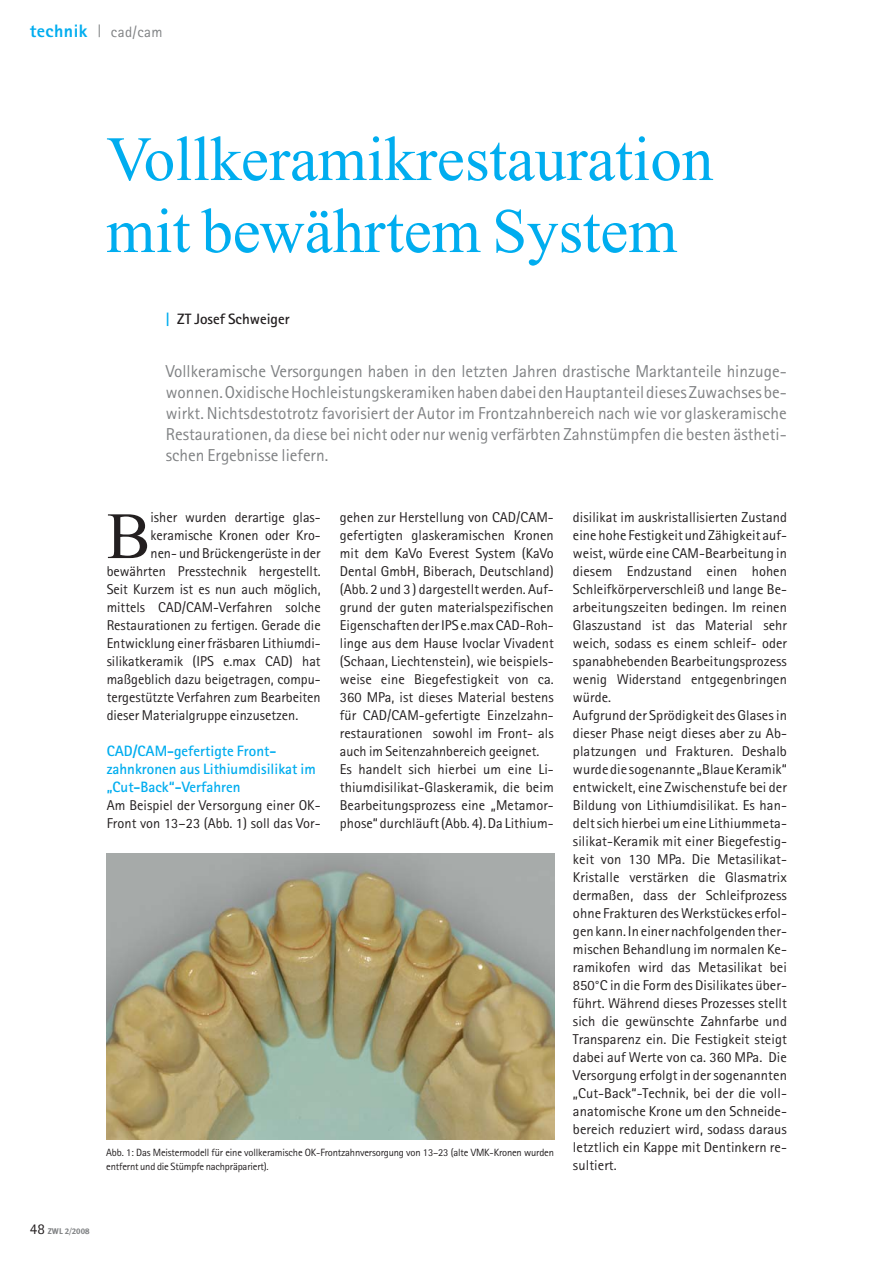
<style>
.page{position:relative;width:893px;height:1263px;background:#fff}
.page>*{position:absolute;margin:0;border:0;box-sizing:border-box;transform-origin:0 0}
.t1{font:66px "Times New Roman";color:#231f20}
.t2{font:63px/72px "Times New Roman";color:#00adef}
.t3{font:800 18px "Rotis Sans Serif";letter-spacing:.025em;color:#00adef}
.t4{font:17.25px/21px "Rotis Sans Serif";color:#808284;text-align:justify}
.t5{font:700 15px/18px "Rotis Sans Serif";color:#00adef}
.t6{font:700 15px "Rotis Sans Serif";color:#231f20}
.t7{font:15px "Rotis Sans Serif";letter-spacing:.025em;color:#808284}
.t8{font:14.25px/18px "Rotis Sans Serif";letter-spacing:.005em;color:#231f20}
.t9{font:10.5px/13.5px "Rotis Sans Serif";letter-spacing:-.015em;color:#231f20}
.t10{font:8.25px "Meta Bold Caps";color:#808284}
.s1{color:#00adef}
.s2{font-family:"Rotis Sans Serif";font-size:15px;color:#231f20}
.s3{font-family:"Meta";font-weight:700}
</style>
<div class="page">
<svg style="left:99px;top:24px;width:1px;height:13px"></svg>
<img style="left:106px;top:854px;width:448px;height:286px">
<p class="t3" style="left:30px;top:25px;width:59px">technik</p>
<p class="t7" style="left:111px;top:27px;width:53px">cad/cam</p>
<h2 class="t2" style="left:106px;top:129px;width:609px">Vollkeramikrestauration mit bewährtem System</h2>
<p class="t6" style="left:166px;top:314px;width:125px"><span class="s1">|</span> ZT Josef Schweiger</p>
<p class="t4" style="left:166px;top:362px;width:622px">Vollkeramische Versorgungen haben in den letzten Jahren drastische Marktanteile hinzuge&shy;wonnen. Oxidische Hochleistungskeramiken haben dabei den Hauptanteil dieses Zuwachses be&shy;wirkt. Nichtsdestotrotz favorisiert der Autor im Frontzahnbereich nach wie vor glaskeramische Restaurationen, da diese bei nicht oder nur wenig verfärbten Zahnstümpfen die besten ästheti&shy;schen Ergebnisse liefern.</p>
<p class="t8" style="left:340px;top:510px;width:216px">gehen zur Herstellung von CAD/CAM&shy;gefertigten glaskeramischen Kronen mit dem KaVo Everest System (KaVo Dental GmbH, Biberach, Deutschland) (Abb. 2 und 3 ) dargestellt werden. Auf&shy;grund der guten materialspezifischen Eigenschaften der IPS e.max CAD-Roh&shy;linge aus dem Hause Ivoclar Vivadent (Schaan, Liechtenstein), wie beispiels&shy;weise eine Biegefestigkeit von ca.<br>360 MPa, ist dieses Material bestens für CAD/CAM-gefertigte Einzelzahn&shy;restaurationen sowohl im Front- als auch im Seitenzahnbereich geeignet.<br>Es handelt sich hierbei um eine Li&shy;thiumdisilikat-Glaskeramik, die beim Bearbeitungsprozess eine „Metamor&shy;phose“ durchläuft (Abb. 4). Da Lithium-</p>
<p class="t8" style="left:573px;top:510px;width:216px">disilikat im auskristallisierten Zustand eine hohe Festigkeit und Zähigkeit auf&shy;weist, würde eine CAM-Bearbeitung in diesem Endzustand einen hohen Schleifkörperverschleiß und lange Be&shy;arbeitungszeiten bedingen. Im reinen Glaszustand ist das Material sehr weich, sodass es einem schleif- oder spanabhebenden Bearbeitungsprozess wenig Widerstand entgegenbringen würde.<br>Aufgrund der Sprödigkeit des Glases in dieser Phase neigt dieses aber zu Ab&shy;platzungen und Frakturen. Deshalb wurde die sogenannte „Blaue Keramik“ entwickelt, eine Zwischenstufe bei der Bildung von Lithiumdisilikat. Es han&shy;delt sich hierbei um eine Lithiummeta&shy;silikat-Keramik mit einer Biegefestig&shy;keit von 130 MPa. Die Metasilikat-Kristalle verstärken die Glasmatrix dermaßen, dass der Schleifprozess ohne Frakturen des Werkstückes erfol&shy;gen kann. In einer nachfolgenden ther&shy;mischen Behandlung im normalen Ke&shy;ramikofen wird das Metasilikat bei 850°C in die Form des Disilikates über&shy;führt. Während dieses Prozesses stellt sich die gewünschte Zahnfarbe und Transparenz ein. Die Festigkeit steigt dabei auf Werte von ca. 360 MPa. Die Versorgung erfolgt in der sogenannten „Cut-Back“-Technik, bei der die voll&shy;anatomische Krone um den Schneide&shy;bereich reduziert wird, sodass daraus letztlich ein Kappe mit Dentinkern re&shy;sultiert.</p>
<h1 class="t1" style="left:107px;top:512px;width:46px">B</h1>
<p class="t8" style="left:151px;top:510px;width:172px">isher wurden derartige glas-</p>
<p class="t8" style="left:151px;top:528px;width:172px">keramische Kronen oder Kro-</p>
<p class="t8" style="left:151px;top:546px;width:172px">nen- und Brückengerüste in der</p>
<p class="t8" style="left:107px;top:564px;width:216px">bewährten Presstechnik hergestellt.</p>
<p class="t8" style="left:107px;top:582px;width:216px">Seit Kurzem ist es nun auch möglich,</p>
<p class="t8" style="left:107px;top:600px;width:215px">mittels CAD/CAM-Verfahren solche</p>
<p class="t8" style="left:107px;top:618px;width:216px">Restaurationen zu fertigen. Gerade die</p>
<p class="t8" style="left:107px;top:636px;width:215px">Entwicklung einer fräsbaren Lithiumdi-</p>
<p class="t8" style="left:107px;top:654px;width:216px">silikatkeramik (IPS e.max CAD) hat</p>
<p class="t8" style="left:107px;top:672px;width:215px">maßgeblich dazu beigetragen, compu-</p>
<p class="t8" style="left:107px;top:690px;width:216px">tergestützte Verfahren zum Bearbeiten</p>
<p class="t8" style="left:107px;top:708px;width:193px">dieser Materialgruppe einzusetzen.</p>
<p class="t5" style="left:107px;top:743px;width:211px">CAD/CAM-gefertigte Front&shy;zahnkronen aus Lithiumdisilikat im „Cut-Back“-Verfahren</p>
<p class="t8" style="left:107px;top:798px;width:216px">Am Beispiel der Versorgung einer OK-<br>Front von 13–23 (Abb. 1) soll das Vor-</p>
<p class="t9" style="left:106px;top:1147px;width:449px">Abb. 1: Das Meistermodell für eine vollkeramische OK-Frontzahnversorgung von 13–23 (alte VMK-Kronen wurden entfernt und die Stümpfe nachpräpariert).</p>
<p class="t10" style="left:30px;top:1226px;width:61px"><span class="s2">48</span> <span class="s3">ZWL</span> 2/2008</p>
</div>
